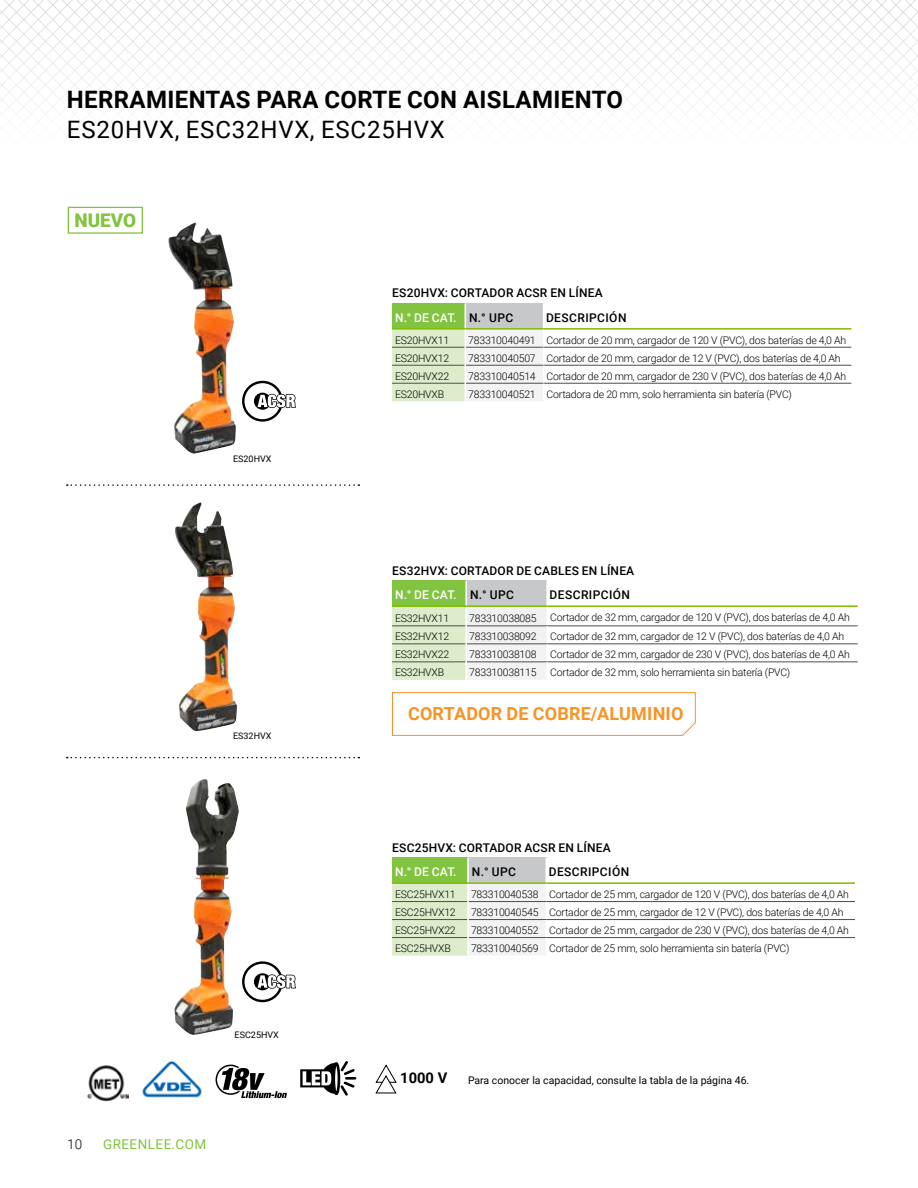
<style>
.page{position:relative;width:918px;height:1188px;background:#fff}
.page>*{position:absolute;margin:0;border:0;box-sizing:border-box;transform-origin:0 0}
.t1{font:700 24px "Roboto";letter-spacing:.015em;color:#000}
.t2{font:24px "Roboto";letter-spacing:.035em;color:#000}
.t3{font:900 18.75px "Roboto";color:#82c341}
.t4{font:700 18px "Roboto";letter-spacing:.01em;color:#f79428}
.t5{font:700 14.7px "Roboto";color:#000}
.t6{font:13.5px "Roboto";letter-spacing:.035em;color:#82c341}
.t7{font:300 13.5px "Roboto";color:#000}
.t8{font:500 12px/24.6px "Roboto";letter-spacing:.015em;color:#000}
.t9{font:500 12px "Roboto";letter-spacing:.035em;color:#000}
.t10{font:500 12px "Roboto";color:#fff}
.t11{font:300 10.5px "Roboto";letter-spacing:-.02em;color:#000}
.t12{font:10.5px "Roboto";color:#000}
.t13{font:9px "Roboto";color:#000}
.s1{color:#fff}
</style>
<div class="page">
<svg style="left:0;top:0;width:918px;height:108px"></svg>
<hr style="left:546px;top:882px;width:309px;height:2px;background:#80bc00">
<hr style="left:546px;top:901px;width:309px;height:1px;background:#4d4d4f">
<hr style="left:546px;top:919px;width:309px;height:1px;background:#4d4d4f">
<hr style="left:546px;top:937px;width:309px;height:1px;background:#4d4d4f">
<svg style="left:392px;top:858px;width:155px;height:98px"></svg>
<div style="left:392px;top:581px;width:74px;height:25px;background:#82c341"></div>
<div style="left:466px;top:581px;width:81px;height:25px;background:#c7c8ca"></div>
<hr style="left:392px;top:605px;width:74px;height:2px;background:#80bc00">
<hr style="left:465px;top:581px;width:2px;height:24px;background:#fff">
<hr style="left:466px;top:605px;width:81px;height:2px;background:#80bc00">
<hr style="left:546px;top:581px;width:2px;height:24px;background:#fff">
<hr style="left:547px;top:605px;width:311px;height:2px;background:#80bc00">
<hr style="left:547px;top:625px;width:311px;height:1px;background:#4d4d4f">
<hr style="left:547px;top:643px;width:311px;height:1px;background:#4d4d4f">
<hr style="left:547px;top:661px;width:311px;height:1px;background:#4d4d4f">
<svg style="left:392px;top:606px;width:156px;height:74px"></svg>
<hr style="left:544px;top:328px;width:307px;height:2px;background:#80bc00">
<hr style="left:544px;top:347px;width:307px;height:1px;background:#4d4d4f">
<hr style="left:544px;top:365px;width:307px;height:1px;background:#4d4d4f">
<hr style="left:544px;top:383px;width:307px;height:1px;background:#4d4d4f">
<svg style="left:392px;top:303px;width:152px;height:98px"></svg>
<svg style="left:67px;top:484px;width:292px;height:2px"></svg>
<svg style="left:67px;top:757px;width:292px;height:1px"></svg>
<svg style="left:300px;top:1061px;width:57px;height:35px"></svg>
<svg style="left:216px;top:1065px;width:71px;height:33px"></svg>
<svg style="left:375px;top:1064px;width:22px;height:29px"></svg>
<img style="left:142px;top:1060px;width:60px;height:38px">
<img style="left:87px;top:1065px;width:41px;height:36px">
<img style="left:175px;top:502px;width:62px;height:229px">
<img style="left:174px;top:779px;width:65px;height:256px">
<svg style="left:242px;top:961px;width:54px;height:41px"></svg>
<img style="left:168px;top:223px;width:68px;height:231px">
<svg style="left:242px;top:381px;width:54px;height:41px"></svg>
<svg style="left:392px;top:692px;width:304px;height:44px"></svg>
<div style="left:68px;top:207px;width:75px;height:27px;border:1px solid #82c341"></div>
<h1 class="t1" style="left:67px;top:83px;width:558px">HERRAMIENTAS PARA CORTE CON AISLAMIENTO</h1>
<h1 class="t2" style="left:67px;top:113px;width:379px">ES20HVX, ESC32HVX, ESC25HVX</h1>
<h2 class="t3" style="left:75px;top:207px;width:63px">NUEVO</h2>
<p class="t13" style="left:233px;top:453px;width:40px">ES20HVX</p>
<p class="t13" style="left:233px;top:730px;width:40px">ES32HVX</p>
<p class="t13" style="left:235px;top:1028px;width:46px">ESC25HVX</p>
<p class="t7" style="left:67px;top:1134px;width:17px">10</p>
<p class="t6" style="left:103px;top:1134px;width:105px">GREENLEE.COM</p>
<p class="t8" style="left:392px;top:280px;width:212px">ES20HVX: CORTADOR ACSR EN LÍNEA<br><span class="s1">N.° DE CAT.</span> N.° UPC</p>
<p class="t9" style="left:546px;top:309px;width:82px">DESCRIPCIÓN</p>
<p class="t11" style="left:395px;top:333px;width:56px">ES20HVX11</p>
<p class="t11" style="left:468px;top:333px;width:380px">783310040491 Cortador de 20 mm, cargador de 120 V (PVC), dos baterías de 4,0 Ah</p>
<p class="t11" style="left:395px;top:351px;width:56px">ES20HVX12</p>
<p class="t11" style="left:468px;top:351px;width:374px">783310040507 Cortador de 20 mm, cargador de 12 V (PVC), dos baterías de 4,0 Ah</p>
<p class="t11" style="left:395px;top:369px;width:56px">ES20HVX22</p>
<p class="t11" style="left:468px;top:369px;width:380px">783310040514 Cortador de 20 mm, cargador de 230 V (PVC), dos baterías de 4,0 Ah</p>
<p class="t11" style="left:395px;top:387px;width:51px">ES20HVXB</p>
<p class="t11" style="left:468px;top:387px;width:325px">783310040521 Cortadora de 20 mm, solo herramienta sin batería (PVC)</p>
<p class="t8" style="left:392px;top:558px;width:243px">ES32HVX: CORTADOR DE CABLES EN LÍNEA<br><span class="s1">N.° DE CAT.</span> N.° UPC</p>
<p class="t9" style="left:550px;top:587px;width:82px">DESCRIPCIÓN</p>
<p class="t11" style="left:395px;top:611px;width:56px">ES32HVX11</p>
<p class="t11" style="left:469px;top:611px;width:69px">783310038085</p>
<p class="t11" style="left:550px;top:610px;width:301px">Cortador de 32 mm, cargador de 120 V (PVC), dos baterías de 4,0 Ah</p>
<p class="t11" style="left:395px;top:629px;width:56px">ES32HVX12</p>
<p class="t11" style="left:469px;top:629px;width:69px">783310038092</p>
<p class="t11" style="left:550px;top:629px;width:296px">Cortador de 32 mm, cargador de 12 V (PVC), dos baterías de 4,0 Ah</p>
<p class="t11" style="left:395px;top:647px;width:56px">ES32HVX22</p>
<p class="t11" style="left:469px;top:647px;width:69px">783310038108</p>
<p class="t11" style="left:550px;top:647px;width:301px">Cortador de 32 mm, cargador de 230 V (PVC), dos baterías de 4,0 Ah</p>
<p class="t11" style="left:395px;top:665px;width:51px">ES32HVXB</p>
<p class="t11" style="left:469px;top:665px;width:69px">783310038115</p>
<p class="t11" style="left:550px;top:665px;width:242px">Cortador de 32 mm, solo herramienta sin batería (PVC)</p>
<h3 class="t4" style="left:408px;top:701px;width:277px">CORTADOR DE COBRE/ALUMINIO</h3>
<p class="t8" style="left:392px;top:835px;width:220px">ESC25HVX: CORTADOR ACSR EN LÍNEA</p>
<p class="t10" style="left:395px;top:864px;width:63px">N.° DE CAT.</p>
<p class="t8" style="left:472px;top:859px;width:46px">N.° UPC</p>
<p class="t9" style="left:549px;top:864px;width:82px">DESCRIPCIÓN</p>
<p class="t11" style="left:395px;top:887px;width:62px">ESC25HVX11</p>
<p class="t11" style="left:471px;top:887px;width:380px">783310040538 Cortador de 25 mm, cargador de 120 V (PVC), dos baterías de 4,0 Ah</p>
<p class="t11" style="left:395px;top:905px;width:62px">ESC25HVX12</p>
<p class="t11" style="left:471px;top:905px;width:374px">783310040545 Cortador de 25 mm, cargador de 12 V (PVC), dos baterías de 4,0 Ah</p>
<p class="t11" style="left:395px;top:923px;width:62px">ESC25HVX22</p>
<p class="t11" style="left:471px;top:923px;width:380px">783310040552 Cortador de 25 mm, cargador de 230 V (PVC), dos baterías de 4,0 Ah</p>
<p class="t11" style="left:395px;top:941px;width:57px">ESC25HVXB</p>
<p class="t11" style="left:471px;top:941px;width:320px">783310040569 Cortador de 25 mm, solo herramienta sin batería (PVC)</p>
<h3 class="t5" style="left:400px;top:1067px;width:49px">1000 V</h3>
<p class="t12" style="left:468px;top:1073px;width:283px">Para conocer la capacidad, consulte la tabla de la página 46.</p>
</div>
